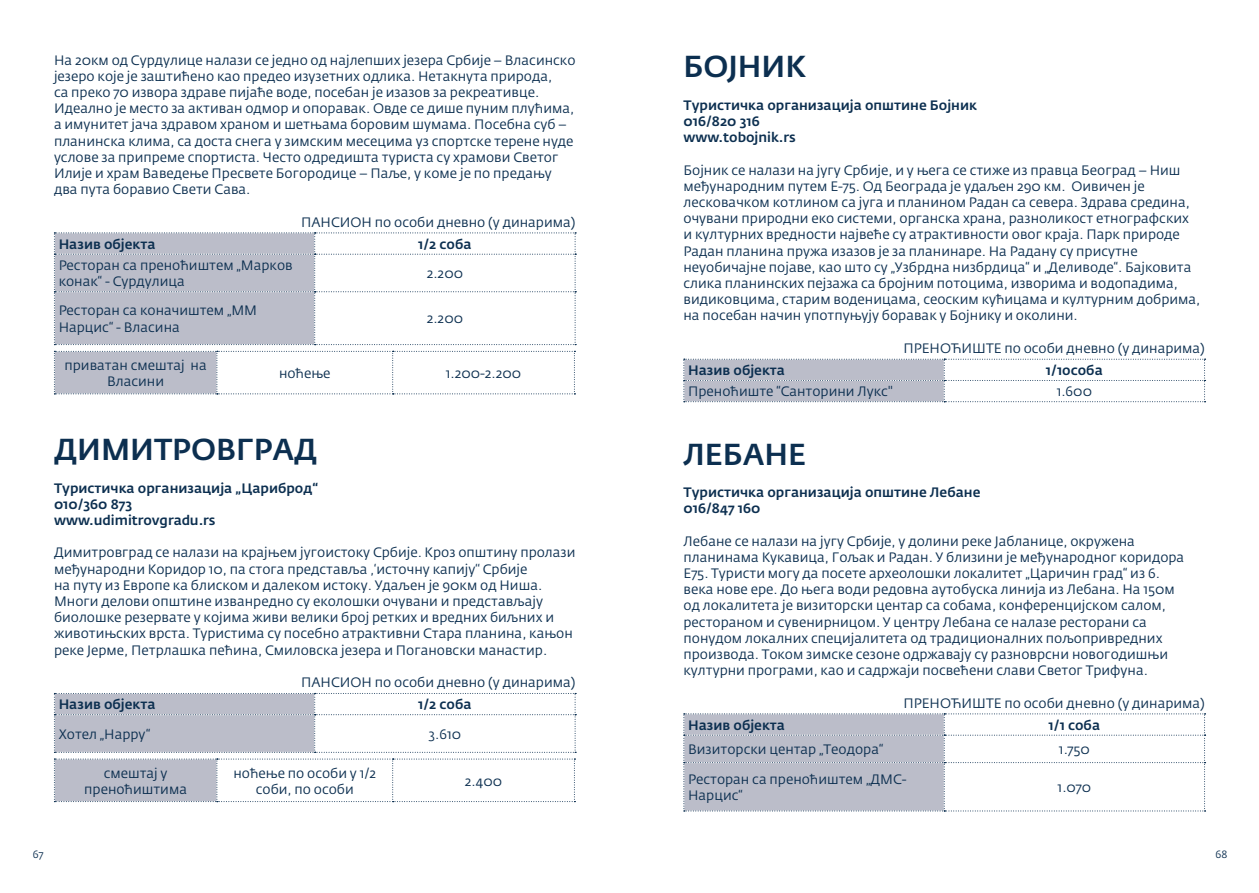
<style>
.page{position:relative;width:1259px;height:893px;background:#fff}
.page>*{position:absolute;margin:0;border:0;box-sizing:border-box;transform-origin:0 0}
.t1{font:500 30px "Fedra Sans Pro";color:#0c2f50}
.t2{font:13.5px/16.2px "Fedra Sans Pro";color:#0c2f50}
.t3{font:500 13.5px/16.2px "Fedra Sans Pro";color:#0c2f50}
.t4{font:10.5px "Fedra Sans Pro";color:#0c2f50}
</style>
<div class="page">
<svg style="left:54px;top:233px;width:522px;height:112px"></svg>
<svg style="left:54px;top:351px;width:521px;height:43px"></svg>
<svg style="left:54px;top:693px;width:522px;height:60px"></svg>
<svg style="left:54px;top:759px;width:521px;height:43px"></svg>
<svg style="left:683px;top:359px;width:522px;height:43px"></svg>
<svg style="left:683px;top:713px;width:522px;height:99px"></svg>
<p class="t2" style="left:54px;top:52px;width:523px">На 20км од Сурдулице налази се једно од најлепших језера Србије – Власинско језеро које је заштићено као предео изузетних одлика. Нетакнута природа,<br>са преко 70 извора здраве пијаће воде, посебан је изазов за рекреативце.<br>Идеално је место за активан одмор и опоравак. Овде се дише пуним плућима, а имунитет јача здравом храном и шетњама боровим шумама. Посебна суб – планинска клима, са доста снега у зимским месецима уз спортске терене нуде услове за припреме спортиста. Често одредишта туриста су храмови Светог Илије и храм Ваведење Пресвете Богородице – Паље, у коме је по предању два пута боравио Свети Сава.</p>
<p class="t2" style="left:301px;top:214px;width:276px">ПАНСИОН по особи дневно (у динарима)</p>
<p class="t3" style="left:59px;top:236px;width:98px">Назив објекта</p>
<p class="t3" style="left:418px;top:236px;width:55px">1/2 соба</p>
<p class="t2" style="left:59px;top:257px;width:236px">Ресторан са преноћиштем „Марков конак“ - Сурдулица</p>
<p class="t2" style="left:427px;top:265px;width:38px">2.200</p>
<p class="t2" style="left:59px;top:303px;width:200px">Ресторан са коначиштем „ММ<br>Нарцис“ - Власина</p>
<p class="t2" style="left:427px;top:311px;width:38px">2.200</p>
<p class="t2" style="left:65px;top:357px;width:144px;text-align:center">приватан смештај на<br>Власини</p>
<p class="t2" style="left:279px;top:365px;width:53px">ноћење</p>
<p class="t2" style="left:446px;top:365px;width:77px">1.200-2.200</p>
<h1 class="t1" style="left:54px;top:431px;width:265px">ДИМИТРОВГРАД</h1>
<p class="t3" style="left:54px;top:480px;width:266px">Туристичка организација „Цариброд“<br>010/360 873<br>www.udimitrovgradu.rs</p>
<p class="t2" style="left:54px;top:545px;width:523px">Димитровград се налази на крајњем југоистоку Србије. Кроз општину пролази међународни Коридор 10, па стога представља ‚‘источну капију‘‘ Србије<br>на путу из Европе ка блиском и далеком истоку. Удаљен је 90км од Ниша.<br>Многи делови општине изванредно су еколошки очувани и представљају биолошке резервате у којима живи велики број ретких и вредних биљних и животињских врста. Туристима су посебно атрактивни Стара планина, кањон реке Јерме, Петрлашка пећина, Смиловска језера и Погановски манастир.</p>
<p class="t2" style="left:301px;top:674px;width:276px">ПАНСИОН по особи дневно (у динарима)</p>
<p class="t3" style="left:59px;top:696px;width:98px">Назив објекта</p>
<p class="t3" style="left:418px;top:696px;width:55px">1/2 соба</p>
<p class="t2" style="left:59px;top:726px;width:93px">Хотел „Happy“</p>
<p class="t2" style="left:429px;top:726px;width:34px">3.610</p>
<p class="t2" style="left:84px;top:765px;width:104px;text-align:center">смештај у преноћиштима</p>
<p class="t2" style="left:233px;top:765px;width:144px;text-align:center">ноћење по особи у 1/2 соби, по особи</p>
<p class="t2" style="left:465px;top:773px;width:39px">2.400</p>
<h1 class="t1" style="left:683px;top:48px;width:124px">БОЈНИК</h1>
<p class="t3" style="left:683px;top:97px;width:295px">Туристичка организација општине Бојник<br>016/820 316<br>www.tobojnik.rs</p>
<p class="t2" style="left:683px;top:162px;width:518px">Бојник се налази на југу Србије, и у њега се стиже из правца Београд – Ниш међународним путем Е-75. Од Београда је удаљен 290 км. Оивичен је лесковачком котлином са југа и планином Радан са севера. Здрава средина, очувани природни еко системи, органска храна, разноликост етнографских и културних вредности највеће су атрактивности овог краја. Парк природе Радан планина пружа изазов је за планинаре. На Радану су присутне неуобичајне појаве, као што су „Узбрдна низбрдица“ и „Деливоде“. Бајковита слика планинских пејзажа са бројним потоцима, изворима и водопадима, видиковцима, старим воденицама, сеоским кућицама и културним добрима, на посебан начин употпуњују боравак у Бојнику и околини.</p>
<p class="t2" style="left:903px;top:340px;width:303px">ПРЕНОЋИШТЕ по особи дневно (у динарима)</p>
<p class="t3" style="left:688px;top:362px;width:98px">Назив објекта</p>
<p class="t3" style="left:1046px;top:362px;width:58px">1/1особа</p>
<p class="t2" style="left:688px;top:384px;width:206px">Преноћиште “Санторини Лукс"</p>
<p class="t2" style="left:1056px;top:384px;width:37px">1.600</p>
<h1 class="t1" style="left:683px;top:435px;width:124px">ЛЕБАНЕ</h1>
<p class="t3" style="left:683px;top:484px;width:298px">Туристичка организација општине Лебане<br>016/847 160</p>
<p class="t2" style="left:683px;top:533px;width:502px">Лебане се налази на југу Србије, у долини реке Јабланице, окружена планинама Кукавица, Гољак и Радан. У близини је међународног коридора Е75. Туристи могу да посете археолошки локалитет „Царичин град“ из 6. века нове ере. До њега води редовна аутобуска линија из Лебана. На 150м од локалитета је визиторски центар са собама, конференцијском салом, рестораном и сувенирницом. У центру Лебана се налазе ресторани са понудом локалних специјалитета од традиционалних пољопривредних производа. Током зимске сезоне одржавају су разноврсни новогодишњи културни програми, као и садржаји посвећени слави Светог Трифуна.</p>
<p class="t2" style="left:903px;top:695px;width:303px">ПРЕНОЋИШТЕ по особи дневно (у динарима)</p>
<p class="t3" style="left:688px;top:717px;width:98px">Назив објекта</p>
<p class="t3" style="left:1048px;top:717px;width:53px">1/1 соба</p>
<p class="t2" style="left:688px;top:741px;width:197px">Визиторски центар „Теодора“</p>
<p class="t2" style="left:1059px;top:741px;width:32px">1.750</p>
<p class="t2" style="left:688px;top:771px;width:220px">Ресторан са преноћиштем „ДМС-<br>Нарцис“</p>
<p class="t2" style="left:1057px;top:779px;width:35px">1.070</p>
<p class="t4" style="left:33px;top:847px;width:12px">67</p>
<p class="t4" style="left:1215px;top:847px;width:13px">68</p>
</div>
